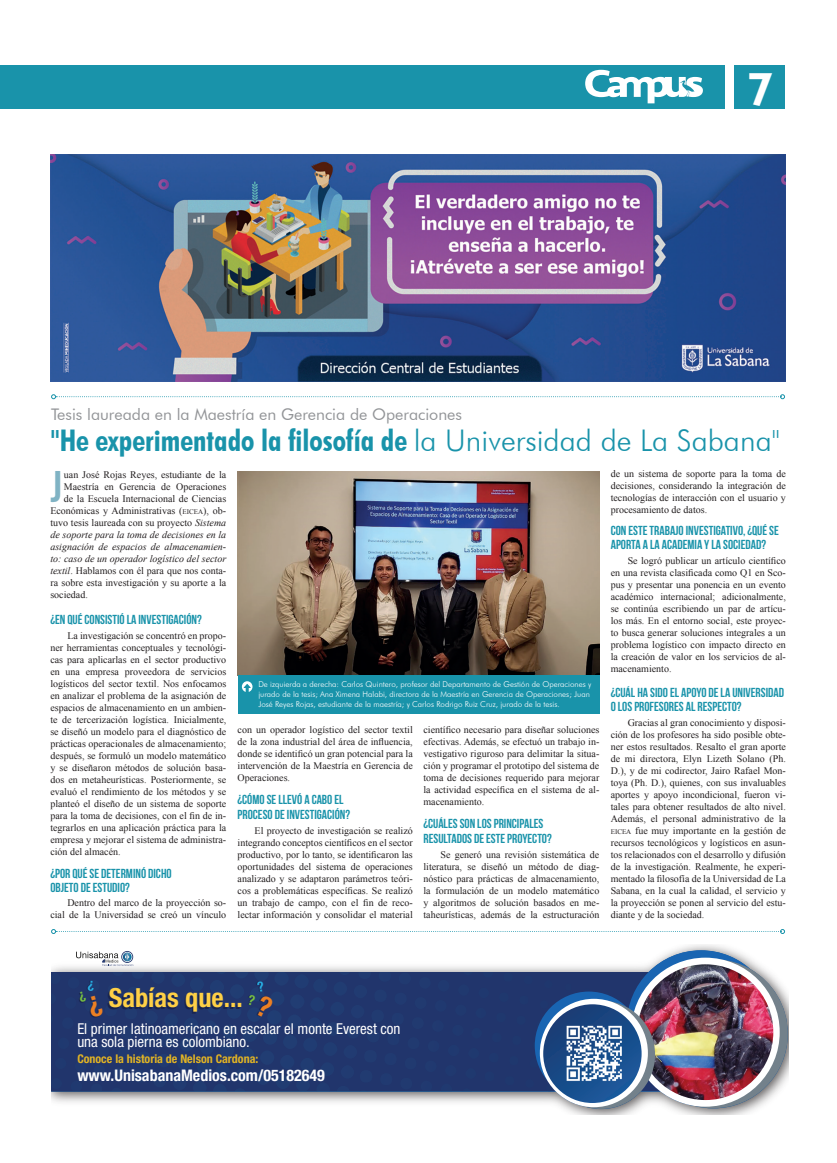
<style>
.page{position:relative;width:837px;height:1163px;background:#fff}
.page>*{position:absolute;margin:0;border:0;box-sizing:border-box;transform-origin:0 0}
.t1{font:700 47.7px "Humanist 521 BT";color:#fff}
.t2{font:44.3px "Bebas Neue";color:#80b3c4}
.t3{font:700 condensed 29.8px "Futura BT";color:#1993aa}
.t4{font:700 condensed 26.3px "Helvetica Neue";color:#fed046}
.t5{font:16px "Futura BT";color:#939598}
.t6{font:700 condensed 16px "Helvetica Neue";color:#fff}
.t7{font:condensed 15px/13px "Helvetica Neue";color:#fff}
.t8{font:700 13px/14px "Bebas Neue";color:#1993aa}
.t9{font:700 condensed 12px "Helvetica Neue";color:#e2b424}
.t10{font:10px/12px "Times New Roman";color:#231f20;text-align:justify}
.t11{font:italic 10px "Times New Roman";color:#231f20}
.t12{font:300 8px/9.6px "Futura BT";color:#fff}
.s1{font-weight:300;font-stretch:normal}
.s2{font-size:7px}
.s3{font-style:italic}
</style>
<div class="page">
<img style="left:51px;top:155px;width:733px;height:226px">
<svg style="left:51px;top:394px;width:733px;height:5px"></svg>
<svg style="left:51px;top:929px;width:733px;height:4px"></svg>
<img style="left:237px;top:471px;width:362px;height:204px">
<div style="left:237px;top:675px;width:362px;height:38px;background:#1993aa"></div>
<svg style="left:242px;top:681px;width:10px;height:10px"></svg>
<div style="left:0;top:66px;width:14px;height:43px;background:#1993aa"></div>
<div style="left:14px;top:66px;width:710px;height:43px;background:#1993aa"></div>
<div style="left:734px;top:66px;width:50px;height:43px;background:#1993aa"></div>
<svg style="left:585px;top:70px;width:117px;height:33px"></svg>
<img style="left:564px;top:944px;width:224px;height:170px">
<svg style="left:51px;top:950px;width:736px;height:158px"></svg>
<div style="left:626px;top:950px;width:149px;height:149px;background:#1965b2;border-radius:50%"></div>
<svg style="left:639px;top:959px;width:148px;height:149px"></svg>
<svg style="left:631px;top:957px;width:148px;height:149px;fill:#fff"></svg>
<img style="left:637px;top:964px;width:136px;height:135px;border-radius:68px">
<svg style="left:76px;top:950px;width:57px;height:15px"></svg>
<svg style="left:546px;top:1000px;width:108px;height:108px"></svg>
<svg style="left:539px;top:998px;width:108px;height:108px"></svg>
<div style="left:543px;top:1004px;width:98px;height:98px;background:#1a5495;border-radius:49px"></div>
<svg style="left:51px;top:972px;width:581px;height:119px;background:#273f75"></svg>
<h3 class="t5" style="left:51px;top:404px;width:412px">Tesis laureada en la Maestría en Gerencia de Operaciones</h3>
<h1 class="t1" style="left:747px;top:60px;width:27px">7</h1>
<h3 class="t3" style="left:50px;top:422px;width:730px">"He experimentado la filosofía de <span class="s1">la Universidad de La Sabana"</span></h3>
<h2 class="t2" style="left:50px;top:462px;width:13px">J</h2>
<p class="t10" style="left:64px;top:469px;width:164px">uan José Rojas Reyes, estudiante de la</p>
<p class="t10" style="left:610px;top:467px;width:177px">de un sistema de soporte para la toma de decisiones, considerando la integración de tecnologías de interacción con el usuario y procesamiento de datos.</p>
<h3 class="t8" style="left:610px;top:523px;width:170px">CON ESTE TRABAJO INVESTIGATIVO, ¿QUÉ SE<br>APORTA A LA ACADEMIA Y LA SOCIEDAD?</h3>
<p class="t10" style="left:610px;top:554px;width:177px;text-indent:17px">Se logró publicar un artículo científico en una revista clasificada como Q1 en Sco&shy;pus y presentar una ponencia en un evento académico internacional; adicionalmente, se continúa escribiendo un par de artícu&shy;los más. En el entorno social, este proyec&shy;to busca generar soluciones integrales a un problema logístico con impacto directo en la creación de valor en los servicios de al&shy;macenamiento.</p>
<h3 class="t8" style="left:610px;top:685px;width:175px">¿CUÁL HA SIDO EL APOYO DE LA UNIVERSIDAD<br>O LOS PROFESORES AL RESPECTO?</h3>
<p class="t10" style="left:610px;top:716px;width:177px;text-indent:17px">Gracias al gran conocimiento y disposi&shy;ción de los profesores ha sido posible obte&shy;ner estos resultados. Resalto el gran aporte de mi directora, Elyn Lizeth Solano (Ph.<br>D.), y de mi codirector, Jairo Rafael Mon&shy;toya (Ph. D.), quienes, con sus invaluables aportes y apoyo incondicional, fueron vi&shy;tales para obtener resultados de alto nivel.<br>Además, el personal administrativo de la <span class="s2">EICEA</span> fue muy importante en la gestión de recursos tecnológicos y logísticos en asun&shy;tos relacionados con el desarrollo y difusión de la investigación. Realmente, he experi&shy;mentado la filosofía de la Universidad de La Sabana, en la cual la calidad, el servicio y la proyección se ponen al servicio del estu&shy;diante y de la sociedad.</p>
<p class="t10" style="left:64px;top:481px;width:164px">Maestría en Gerencia de Operaciones</p>
<p class="t10" style="left:64px;top:493px;width:164px">de la Escuela Internacional de Ciencias</p>
<p class="t10" style="left:50px;top:505px;width:177px">Económicas y Administrativas (<span class="s2">EICEA</span>), ob-</p>
<p class="t10" style="left:50px;top:517px;width:177px">tuvo tesis laureada con su proyecto <span class="s3">Sistema</span></p>
<p class="t11" style="left:50px;top:528px;width:177px">de soporte para la toma de decisiones en la</p>
<p class="t11" style="left:50px;top:540px;width:177px">asignación de espacios de almacenamien-</p>
<p class="t11" style="left:50px;top:552px;width:177px">to: caso de un operador logístico del sector</p>
<p class="t10" style="left:50px;top:565px;width:177px"><span class="s3">textil</span>. Hablamos con él para que nos conta-</p>
<p class="t10" style="left:50px;top:577px;width:177px">ra sobre esta investigación y su aporte a la</p>
<p class="t10" style="left:50px;top:589px;width:39px">sociedad.</p>
<h3 class="t8" style="left:50px;top:612px;width:153px">¿EN QUÉ CONSISTIÓ LA INVESTIGACIÓN?</h3>
<p class="t10" style="left:50px;top:629px;width:177px;text-indent:17px">La investigación se concentró en propo&shy;ner herramientas conceptuales y tecnológi&shy;cas para aplicarlas en el sector productivo en una empresa proveedora de servicios logísticos del sector textil. Nos enfocamos en analizar el problema de la asignación de espacios de almacenamiento en un ambien&shy;te de tercerización logística. Inicialmente, se diseñó un modelo para el diagnóstico de prácticas operacionales de almacenamiento; después, se formuló un modelo matemático y se diseñaron métodos de solución basa&shy;dos en metaheurísticas. Posteriormente, se evaluó el rendimiento de los métodos y se planteó el diseño de un sistema de soporte para la toma de decisiones, con el fin de in&shy;tegrarlos en una aplicación práctica para la empresa y mejorar el sistema de administra&shy;ción del almacén.</p>
<h3 class="t8" style="left:50px;top:865px;width:123px">¿POR QUÉ SE DETERMINÓ DICHO<br>OBJETO DE ESTUDIO?</h3>
<p class="t10" style="left:50px;top:896px;width:177px;text-align:right">Dentro del marco de la proyección so-<br>cial de la Universidad se creó un vínculo</p>
<p class="t12" style="left:258px;top:679px;width:334px">De izquierda a derecha: Carlos Quintero, profesor del Departamento de Gestión de Operaciones y jurado de la tesis; Ana Ximena Halabi, directora de la Maestría en Gerencia de Operaciones; Juan<br>José Reyes Rojas, estudiante de la maestría; y Carlos Rodrigo Ruiz Cruz, jurado de la tesis.</p>
<p class="t10" style="left:423px;top:723px;width:177px">científico necesario para diseñar soluciones efectivas. Además, se efectuó un trabajo in&shy;vestigativo riguroso para delimitar la situa&shy;ción y programar el prototipo del sistema de toma de decisiones requerido para mejorar la actividad específica en el sistema de al&shy;macenamiento.</p>
<h3 class="t8" style="left:423px;top:816px;width:130px;line-height:15px">¿CUÁLES SON LOS PRINCIPALES<br>RESULTADOS DE ESTE PROYECTO?</h3>
<p class="t10" style="left:423px;top:848px;width:177px;text-indent:17px">Se generó una revisión sistemática de literatura, se diseñó un método de diag&shy;nóstico para prácticas de almacenamiento, la formulación de un modelo matemático y algoritmos de solución basados en me&shy;taheurísticas, además de la estructuración</p>
<p class="t10" style="left:237px;top:723px;width:177px">con un operador logístico del sector textil de la zona industrial del área de influencia, donde se identificó un gran potencial para la intervención de la Maestría en Gerencia de Operaciones.</p>
<h3 class="t8" style="left:237px;top:792px;width:114px;line-height:15px">¿CÓMO SE LLEVÓ A CABO EL<br>PROCESO DE INVESTIGACIÓN?</h3>
<p class="t10" style="left:237px;top:824px;width:177px;text-indent:17px">El proyecto de investigación se realizó integrando conceptos científicos en el sector productivo, por lo tanto, se identificaron las oportunidades del sistema de operaciones analizado y se adaptaron parámetros teóri&shy;cos a problemáticas específicas. Se realizó un trabajo de campo, con el fin de reco&shy;lectar información y consolidar el material</p>
<h3 class="t4" style="left:109px;top:981px;width:135px">Sabías que...</h3>
<h3 class="t7" style="left:77px;top:1022px;width:324px">El primer latinoamericano en escalar el monte Everest con una sola pierna es colombiano.</h3>
<h3 class="t6" style="left:77px;top:1065px;width:249px">www.UnisabanaMedios.com/05182649</h3>
<p class="t9" style="left:77px;top:1050px;width:182px">Conoce la historia de Nelson Cardona:</p>
</div>
